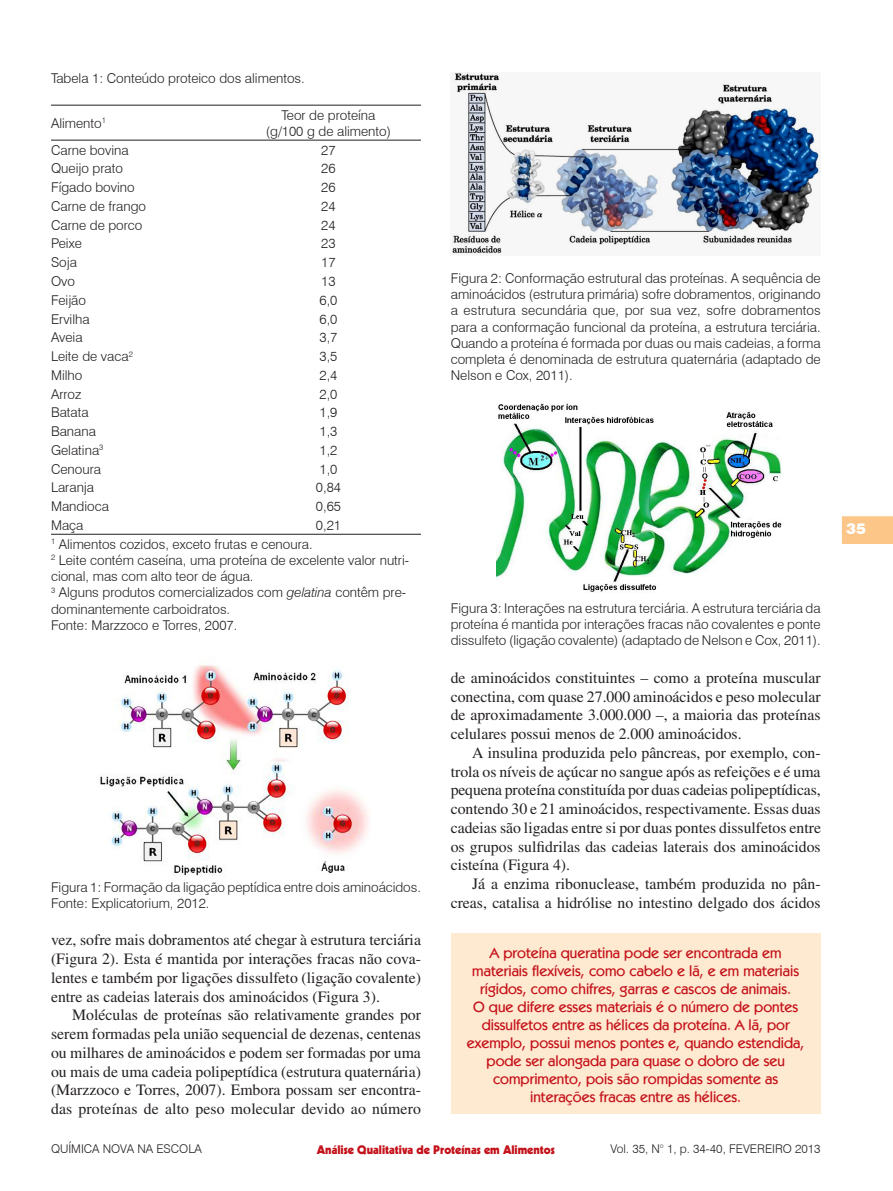
<style>
.page{position:relative;width:893px;height:1191px;background:#fff}
.page>*{position:absolute;margin:0;border:0;box-sizing:border-box;transform-origin:0 0}
.t1{font:15.75px/18.8px "Times";color:#231f20;text-align:justify}
.Olho{font:500 15px/18px "Kabel IT Cby BT";color:#c4121a;text-align:center}
.t2{font:900 15px "Swiss 721 BT";color:#fff}
.Figura{font:300 13.5px/16.2px "Swiss 721 BT";color:#231f20;text-align:justify}
.Tabela{font:300 13.5px/16.2px "Swiss 721 BT";color:#231f20}
.t3{font:300 12px "Swiss 721 BT";color:#231f20}
.t4{font:900 12px "Kabel";color:#c4121a}
.s1{font-style:italic}
</style>
<div class="page">
<svg style="left:842px;top:516px;width:51px;height:28px"></svg>
<hr style="left:51px;top:105px;width:185px;height:1px;background:#231f20">
<hr style="left:236px;top:105px;width:185px;height:1px;background:#231f20">
<hr style="left:51px;top:140px;width:185px;height:1px;background:#231f20">
<hr style="left:236px;top:140px;width:185px;height:1px;background:#231f20">
<hr style="left:51px;top:534px;width:185px;height:1px;background:#231f20">
<hr style="left:236px;top:534px;width:185px;height:1px;background:#231f20">
<img style="left:100px;top:665px;width:270px;height:211px">
<img style="left:451px;top:72px;width:369px;height:183px">
<img style="left:497px;top:403px;width:285px;height:189px">
<div style="left:451px;top:933px;width:370px;height:181px;background:#fee9d1"></div>
<p class="Tabela" style="left:51px;top:70px;width:255px">Tabela 1: Conteúdo proteico dos alimentos.</p>
<p class="Tabela" style="left:51px;top:115px;width:56px">Alimento<sup>1</sup></p>
<p class="Tabela" style="left:281px;top:107px;width:96px">Teor de proteína</p>
<p class="Tabela" style="left:266px;top:123px;width:127px">(g/100 g de alimento)</p>
<p class="Tabela" style="left:51px;top:142px;width:79px">Carne bovina</p>
<p class="Tabela" style="left:321px;top:142px;width:16px">27</p>
<p class="Tabela" style="left:51px;top:160px;width:73px">Queijo prato</p>
<p class="Tabela" style="left:321px;top:160px;width:16px">26</p>
<p class="Tabela" style="left:51px;top:179px;width:85px">Fígado bovino</p>
<p class="Tabela" style="left:321px;top:179px;width:16px">26</p>
<p class="Tabela" style="left:51px;top:198px;width:96px">Carne de frango</p>
<p class="Tabela" style="left:321px;top:198px;width:16px">24</p>
<p class="Tabela" style="left:51px;top:217px;width:93px">Carne de porco</p>
<p class="Tabela" style="left:321px;top:217px;width:16px">24</p>
<p class="Tabela" style="left:51px;top:235px;width:32px">Peixe</p>
<p class="Tabela" style="left:321px;top:235px;width:16px">23</p>
<p class="Tabela" style="left:51px;top:254px;width:27px">Soja</p>
<p class="Tabela" style="left:321px;top:254px;width:16px">17</p>
<p class="Tabela" style="left:51px;top:273px;width:26px">Ovo</p>
<p class="Tabela" style="left:321px;top:273px;width:16px">13</p>
<p class="Tabela" style="left:51px;top:292px;width:37px">Feijão</p>
<p class="Tabela" style="left:319px;top:292px;width:19px">6,0</p>
<p class="Tabela" style="left:51px;top:310px;width:40px">Ervilha</p>
<p class="Tabela" style="left:319px;top:310px;width:19px">6,0</p>
<p class="Tabela" style="left:51px;top:329px;width:33px">Aveia</p>
<p class="Tabela" style="left:319px;top:329px;width:19px">3,7</p>
<p class="Tabela" style="left:51px;top:348px;width:83px">Leite de vaca<sup>2</sup></p>
<p class="Tabela" style="left:319px;top:348px;width:19px">3,5</p>
<p class="Tabela" style="left:51px;top:367px;width:33px">Milho</p>
<p class="Tabela" style="left:319px;top:367px;width:19px">2,4</p>
<p class="Tabela" style="left:51px;top:385px;width:32px">Arroz</p>
<p class="Tabela" style="left:319px;top:385px;width:19px">2,0</p>
<p class="Tabela" style="left:51px;top:404px;width:39px">Batata</p>
<p class="Tabela" style="left:319px;top:404px;width:19px">1,9</p>
<p class="Tabela" style="left:51px;top:423px;width:46px">Banana</p>
<p class="Tabela" style="left:319px;top:423px;width:19px">1,3</p>
<p class="Tabela" style="left:51px;top:442px;width:54px">Gelatina<sup>3</sup></p>
<p class="Tabela" style="left:319px;top:442px;width:19px">1,2</p>
<p class="Tabela" style="left:51px;top:461px;width:52px">Cenoura</p>
<p class="Tabela" style="left:319px;top:461px;width:19px">1,0</p>
<p class="Tabela" style="left:51px;top:479px;width:45px">Laranja</p>
<p class="Tabela" style="left:316px;top:479px;width:27px">0,84</p>
<p class="Tabela" style="left:51px;top:498px;width:59px">Mandioca</p>
<p class="Tabela" style="left:316px;top:498px;width:27px">0,65</p>
<p class="Tabela" style="left:51px;top:517px;width:34px">Maça</p>
<p class="Tabela" style="left:316px;top:517px;width:27px">0,21</p>
<p class="Tabela" style="left:51px;top:536px;width:263px"><sup>1</sup> Alimentos cozidos, exceto frutas e cenoura.</p>
<p class="Tabela" style="left:51px;top:552px;width:360px"><sup>2</sup> Leite contém caseína, uma proteína de excelente valor nutri&shy;cional, mas com alto teor de água.</p>
<p class="Tabela" style="left:51px;top:584px;width:357px"><sup>3</sup> Alguns produtos comercializados com <span class="s1">gelatina</span> contêm pre&shy;dominantemente carboidratos.</p>
<p class="Tabela" style="left:51px;top:617px;width:188px">Fonte: Marzzoco e Torres, 2007.</p>
<p class="Figura" style="left:51px;top:878px;width:371px">Figura 1: Formação da ligação peptídica entre dois aminoácidos.<br>Fonte: Explicatorium, 2012.</p>
<p class="t1" style="left:51px;top:930px;width:371px">vez, sofre mais dobramentos até chegar à estrutura terciária (Figura 2). Esta é mantida por interações fracas não cova&shy;lentes e também por ligações dissulfeto (ligação covalente) entre as cadeias laterais dos aminoácidos (Figura 3).</p>
<p class="t1" style="left:51px;top:1005px;width:371px;text-indent:21px">Moléculas de proteínas são relativamente grandes por serem formadas pela união sequencial de dezenas, centenas ou milhares de aminoácidos e podem ser formadas por uma ou mais de uma cadeia polipeptídica (estrutura quaternária) (Marzzoco e Torres, 2007). Embora possam ser encontra&shy;das proteínas de alto peso molecular devido ao número</p>
<p class="Figura" style="left:451px;top:270px;width:371px">Figura 2: Conformação estrutural das proteínas. A sequência de aminoácidos (estrutura primária) sofre dobramentos, originando a estrutura secundária que, por sua vez, sofre dobramentos para a conformação funcional da proteína, a estrutura terciária.<br>Quando a proteína é formada por duas ou mais cadeias, a forma completa é denominada de estrutura quaternária (adaptado de Nelson e Cox, 2011).</p>
<p class="Figura" style="left:451px;top:600px;width:371px">Figura 3: Interações na estrutura terciária. A estrutura terciária da proteína é mantida por interações fracas não covalentes e ponte dissulfeto (ligação covalente) (adaptado de Nelson e Cox, 2011).</p>
<p class="t1" style="left:451px;top:668px;width:371px">de aminoácidos constituintes – como a proteína muscular conectina, com quase 27.000 aminoácidos e peso molecular de aproximadamente 3.000.000 –, a maioria das proteínas celulares possui menos de 2.000 aminoácidos.</p>
<p class="t1" style="left:451px;top:743px;width:372px;text-indent:21px">A insulina produzida pelo pâncreas, por exemplo, con&shy;trola os níveis de açúcar no sangue após as refeições e é uma pequena proteína constituída por duas cadeias polipeptídicas, contendo 30 e 21 aminoácidos, respectivamente. Essas duas cadeias são ligadas entre si por duas pontes dissulfetos entre os grupos sulfidrilas das cadeias laterais dos aminoácidos cisteína (Figura 4).</p>
<p class="t1" style="left:451px;top:874px;width:371px;text-align:right">Já a enzima ribonuclease, também produzida no pân&shy;creas, catalisa a hidrólise no intestino delgado dos ácidos</p>
<p class="Olho" style="left:467px;top:943px;width:339px">A proteína queratina pode ser encontrada em materiais flexíveis, como cabelo e lã, e em materiais rígidos, como chifres, garras e cascos de animais.<br>O que difere esses materiais é o número de pontes dissulfetos entre as hélices da proteína. A lã, por exemplo, possui menos pontes e, quando estendida, pode ser alongada para quase o dobro de seu comprimento, pois são rompidas somente as interações fracas entre as hélices.</p>
<p class="t3" style="left:51px;top:1141px;width:152px">QUÍMICA NOVA NA ESCOLA</p>
<p class="t4" style="left:317px;top:1141px;width:239px">Análise Qualitativa de Proteínas em Alimentos</p>
<p class="t3" style="left:610px;top:1141px;width:212px">Vol. 35, N° 1, p. 34-40, FEVEREIRO 2013</p>
<p class="t2" style="left:846px;top:519px;width:21px">35</p>
</div>
